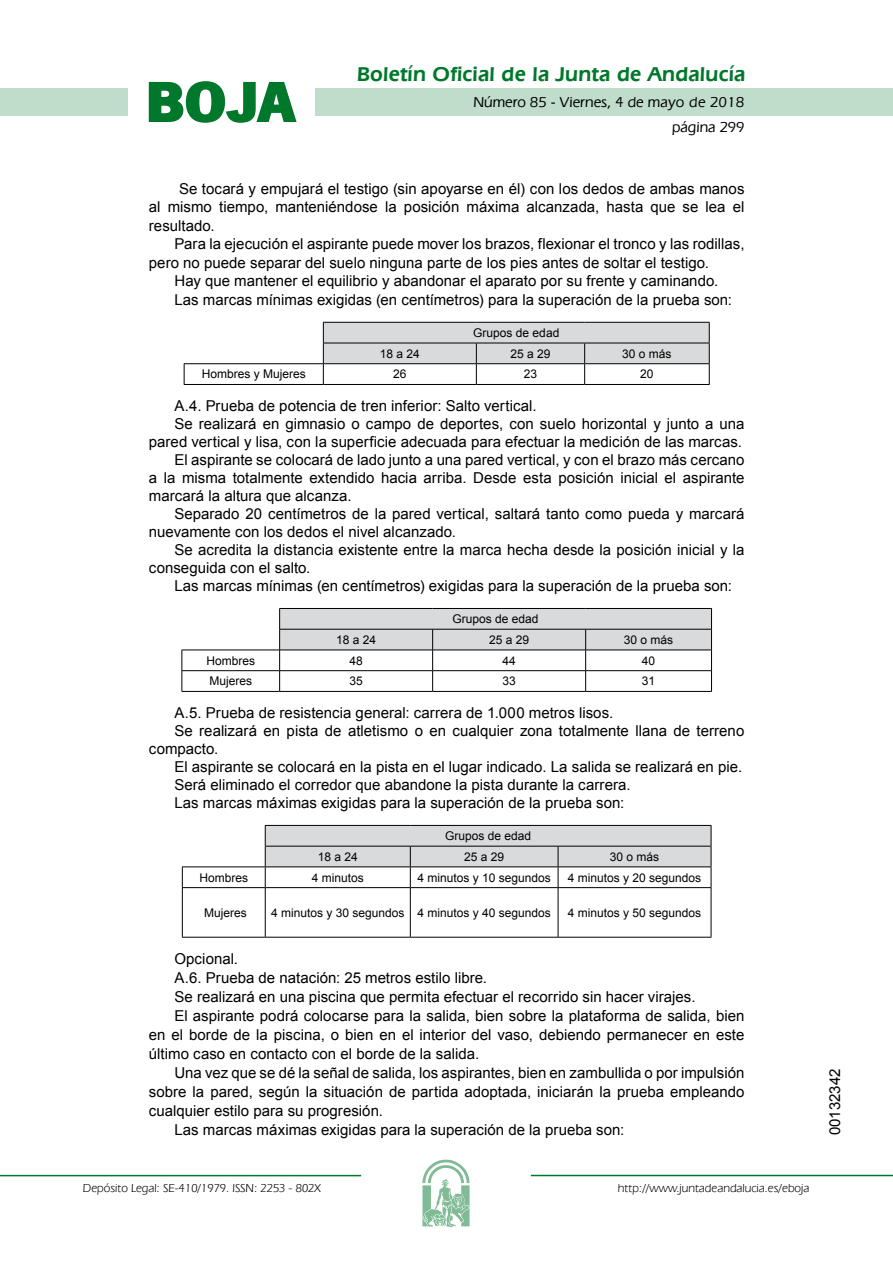
<style>
.page{position:relative;width:893px;height:1263px;background:#fff}
.page>*{position:absolute;margin:0;border:0;box-sizing:border-box;transform-origin:0 0}
.t1{font:700 57.75px "News Got T";color:#00782c;scale:1.14 1}
.t2{font:600 21px "Eras IT Cby BT";letter-spacing:.01em;color:#00782c}
.t3{font:15px/18.5px "Arial";color:#000;text-align:justify}
.t4{font:500 15px/24.5px "Eras IT Cby BT";color:#000;text-align:right}
.t5{font:12px "Arial";color:#000}
.t6{font:12px "Eras IT Cby BT";color:#000}
</style>
<div class="page">
<div style="left:315px;top:88px;width:577px;height:28px;background:#bfddca"></div>
<div style="left:0;top:88px;width:128px;height:28px;background:#bfddca"></div>
<hr style="left:0;top:1175px;width:361px;height:1px;background:#00782c">
<svg style="left:422px;top:1159px;width:47px;height:68px"></svg>
<hr style="left:531px;top:1175px;width:361px;height:1px;background:#00782c">
<svg style="left:148px;top:81px;width:149px;height:42px"></svg>
<svg style="left:184px;top:364px;width:1px;height:20px"></svg>
<hr style="left:184px;top:384px;width:139px;height:1px;background:#000">
<hr style="left:323px;top:384px;width:153px;height:1px;background:#000">
<hr style="left:476px;top:384px;width:108px;height:1px;background:#000">
<hr style="left:584px;top:384px;width:125px;height:1px;background:#000">
<svg style="left:323px;top:322px;width:386px;height:62px"></svg>
<hr style="left:184px;top:363px;width:139px;height:1px;background:#000">
<hr style="left:182px;top:670px;width:97px;height:1px;background:#000">
<svg style="left:182px;top:651px;width:1px;height:40px"></svg>
<hr style="left:182px;top:691px;width:97px;height:1px;background:#000">
<hr style="left:279px;top:691px;width:153px;height:1px;background:#000">
<hr style="left:432px;top:691px;width:153px;height:1px;background:#000">
<hr style="left:585px;top:691px;width:126px;height:1px;background:#000">
<svg style="left:279px;top:608px;width:433px;height:83px"></svg>
<hr style="left:182px;top:650px;width:97px;height:1px;background:#000">
<svg style="left:182px;top:868px;width:1px;height:19px"></svg>
<hr style="left:182px;top:887px;width:83px;height:1px;background:#000">
<hr style="left:182px;top:888px;width:1px;height:49px;background:#000">
<hr style="left:265px;top:887px;width:145px;height:1px;background:#000">
<hr style="left:265px;top:888px;width:1px;height:49px;background:#000">
<hr style="left:410px;top:887px;width:148px;height:1px;background:#000">
<hr style="left:410px;top:888px;width:1px;height:49px;background:#000">
<hr style="left:558px;top:887px;width:153px;height:1px;background:#000">
<hr style="left:557px;top:888px;width:1px;height:49px;background:#000">
<hr style="left:710px;top:888px;width:1px;height:49px;background:#000">
<hr style="left:182px;top:937px;width:83px;height:1px;background:#000">
<hr style="left:265px;top:937px;width:145px;height:1px;background:#000">
<hr style="left:410px;top:937px;width:148px;height:1px;background:#000">
<hr style="left:558px;top:937px;width:153px;height:1px;background:#000">
<svg style="left:265px;top:825px;width:446px;height:62px"></svg>
<hr style="left:182px;top:867px;width:83px;height:1px;background:#000">
<h1 class="t1" style="left:145px;top:68px;width:133px">BOJA</h1>
<h2 class="t2" style="left:357px;top:62px;width:390px">Boletín Oficial de la Junta de Andalucía</h2>
<p class="t4" style="left:473px;top:90px;width:272px">Número 85 - Viernes, 4 de mayo de 2018 página 299</p>
<p class="t3" style="left:149px;top:180px;width:597px;text-indent:30px">Se tocará y empujará el testigo (sin apoyarse en él) con los dedos de ambas manos al mismo tiempo, manteniéndose la posición máxima alcanzada, hasta que se lea el resultado.</p>
<p class="t3" style="left:174px;top:235px;width:571px">Para la ejecución el aspirante puede mover los brazos, flexionar el tronco y las rodillas,</p>
<p class="t3" style="left:149px;top:254px;width:561px">pero no puede separar del suelo ninguna parte de los pies antes de soltar el testigo.</p>
<p class="t3" style="left:174px;top:272px;width:545px">Hay que mantener el equilibrio y abandonar el aparato por su frente y caminando.</p>
<p class="t3" style="left:174px;top:291px;width:559px">Las marcas mínimas exigidas (en centímetros) para la superación de la prueba son:</p>
<p class="t5" style="left:473px;top:325px;width:88px">Grupos de edad</p>
<p class="t5" style="left:380px;top:346px;width:42px">18 a 24</p>
<p class="t5" style="left:510px;top:346px;width:42px">25 a 29</p>
<p class="t5" style="left:622px;top:346px;width:51px">30 o más</p>
<p class="t5" style="left:202px;top:366px;width:106px">Hombres y Mujeres</p>
<p class="t5" style="left:393px;top:366px;width:15px">26</p>
<p class="t5" style="left:524px;top:366px;width:15px">23</p>
<p class="t5" style="left:640px;top:366px;width:15px">20</p>
<p class="t3" style="left:174px;top:397px;width:364px">A.4. Prueba de potencia de tren inferior: Salto vertical.</p>
<p class="t3" style="left:174px;top:415px;width:571px">Se realizará en gimnasio o campo de deportes, con suelo horizontal y junto a una</p>
<p class="t3" style="left:149px;top:433px;width:594px">pared vertical y lisa, con la superficie adecuada para efectuar la medición de las marcas.</p>
<p class="t3" style="left:174px;top:451px;width:571px">El aspirante se colocará de lado junto a una pared vertical, y con el brazo más cercano</p>
<p class="t3" style="left:149px;top:469px;width:597px">a la misma totalmente extendido hacia arriba. Desde esta posición inicial el aspirante</p>
<p class="t3" style="left:149px;top:487px;width:204px">marcará la altura que alcanza.</p>
<p class="t3" style="left:174px;top:505px;width:571px">Separado 20 centímetros de la pared vertical, saltará tanto como pueda y marcará</p>
<p class="t3" style="left:149px;top:523px;width:309px">nuevamente con los dedos el nivel alcanzado.</p>
<p class="t3" style="left:174px;top:541px;width:571px">Se acredita la distancia existente entre la marca hecha desde la posición inicial y la</p>
<p class="t3" style="left:149px;top:559px;width:163px">conseguida con el salto.</p>
<p class="t3" style="left:174px;top:577px;width:559px">Las marcas mínimas (en centímetros) exigidas para la superación de la prueba son:</p>
<p class="t5" style="left:452px;top:611px;width:88px">Grupos de edad</p>
<p class="t5" style="left:336px;top:632px;width:42px">18 a 24</p>
<p class="t5" style="left:489px;top:632px;width:42px">25 a 29</p>
<p class="t5" style="left:624px;top:632px;width:51px">30 o más</p>
<p class="t5" style="left:206px;top:653px;width:50px">Hombres</p>
<p class="t5" style="left:349px;top:653px;width:15px">48</p>
<p class="t5" style="left:502px;top:653px;width:15px">44</p>
<p class="t5" style="left:642px;top:653px;width:15px">40</p>
<p class="t5" style="left:209px;top:673px;width:44px">Mujeres</p>
<p class="t5" style="left:349px;top:673px;width:15px">35</p>
<p class="t5" style="left:502px;top:673px;width:15px">33</p>
<p class="t5" style="left:642px;top:673px;width:15px">31</p>
<p class="t3" style="left:174px;top:704px;width:440px">A.5. Prueba de resistencia general: carrera de 1.000 metros lisos.</p>
<p class="t3" style="left:174px;top:722px;width:571px">Se realizará en pista de atletismo o en cualquier zona totalmente llana de terreno</p>
<p class="t3" style="left:149px;top:740px;width:71px">compacto.</p>
<p class="t3" style="left:174px;top:758px;width:569px">El aspirante se colocará en la pista en el lugar indicado. La salida se realizará en pie.</p>
<p class="t3" style="left:174px;top:776px;width:457px">Será eliminado el corredor que abandone la pista durante la carrera.</p>
<p class="t3" style="left:174px;top:794px;width:451px">Las marcas máximas exigidas para la superación de la prueba son:</p>
<p class="t5" style="left:445px;top:828px;width:88px">Grupos de edad</p>
<p class="t5" style="left:318px;top:849px;width:42px">18 a 24</p>
<p class="t5" style="left:464px;top:849px;width:42px">25 a 29</p>
<p class="t5" style="left:610px;top:849px;width:51px">30 o más</p>
<p class="t5" style="left:199px;top:870px;width:50px">Hombres</p>
<p class="t5" style="left:312px;top:870px;width:54px">4 minutos</p>
<p class="t5" style="left:417px;top:870px;width:135px">4 minutos y 10 segundos</p>
<p class="t5" style="left:568px;top:870px;width:135px">4 minutos y 20 segundos</p>
<p class="t5" style="left:204px;top:905px;width:44px">Mujeres</p>
<p class="t5" style="left:271px;top:905px;width:281px">4 minutos y 30 segundos 4 minutos y 40 segundos</p>
<p class="t5" style="left:568px;top:905px;width:135px">4 minutos y 50 segundos</p>
<p class="t3" style="left:174px;top:950px;width:65px">Opcional.</p>
<p class="t3" style="left:174px;top:969px;width:314px">A.6. Prueba de natación: 25 metros estilo libre.</p>
<p class="t3" style="left:174px;top:988px;width:522px">Se realizará en una piscina que permita efectuar el recorrido sin hacer virajes.</p>
<p class="t3" style="left:174px;top:1007px;width:571px">El aspirante podrá colocarse para la salida, bien sobre la plataforma de salida, bien</p>
<p class="t3" style="left:149px;top:1026px;width:597px">en el borde de la piscina, o bien en el interior del vaso, debiendo permanecer en este</p>
<p class="t3" style="left:149px;top:1045px;width:332px">último caso en contacto con el borde de la salida.</p>
<p class="t3" style="left:174px;top:1064px;width:571px">Una vez que se dé la señal de salida, los aspirantes, bien en zambullida o por impulsión</p>
<p class="t3" style="left:149px;top:1083px;width:597px">sobre la pared, según la situación de partida adoptada, iniciarán la prueba empleando</p>
<p class="t3" style="left:149px;top:1102px;width:236px">cualquier estilo para su progresión.</p>
<p class="t3" style="left:174px;top:1121px;width:451px">Las marcas máximas exigidas para la superación de la prueba son:</p>
<p class="t6" style="left:83px;top:1181px;width:239px">Depósito Legal: SE-410/1979. ISSN: 2253 - 802X</p>
<p class="t6" style="left:618px;top:1181px;width:193px">http://www.juntadeandalucia.es/eboja</p>
<p class="t3" style="left:826px;top:1135px;width:68px;rotate:-90deg">00132342</p>
</div>
